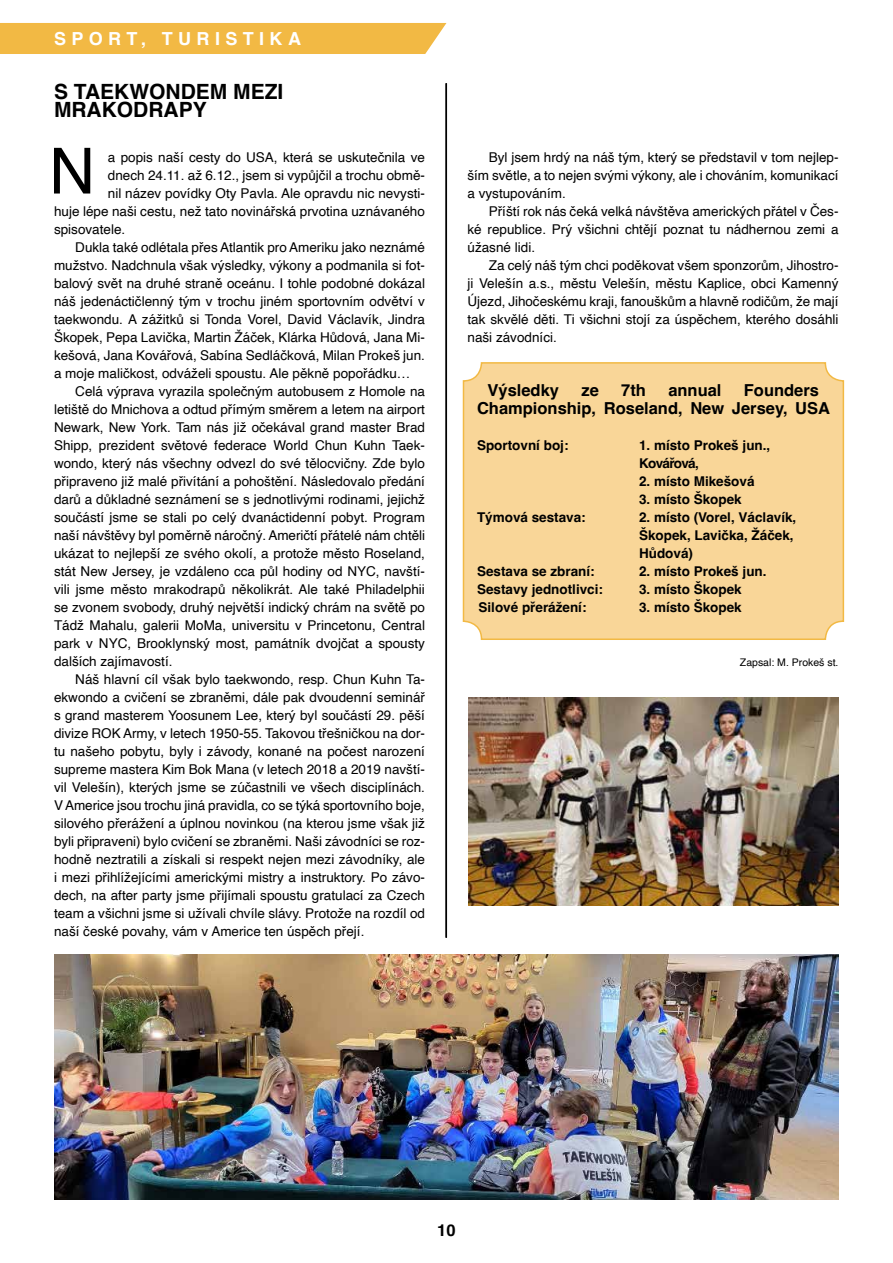
<style>
.page{position:relative;width:893px;height:1263px;background:#fff}
.page>*{position:absolute;margin:0;border:0;box-sizing:border-box;transform-origin:0 0}
.t1{font:63.75px "Helvetica";color:#000}
.t2{font:700 21px/18px "Helvetica";color:#000}
.t3{font:700 18px "Helvetica";letter-spacing:.3em;color:#fff}
.t4{font:700 16.5px/18px "Helvetica";color:#000}
.t5{font:13.5px/18px "Helvetica";color:#000;text-align:justify}
.t6{font:700 13.5px/18px "Helvetica";color:#000}
.t7{font:10.5px "Helvetica";color:#000}
</style>
<div class="page">
<div style="left:0;top:23px;width:446px;height:31px;background:#f2b944"></div>
<hr style="left:445px;top:83px;width:2px;height:855px;background:#000">
<img style="left:54px;top:955px;width:785px;height:244px">
<img style="left:469px;top:697px;width:370px;height:209px">
<div style="left:463px;top:363px;width:380px;height:276px;background:#f9d698;border-radius:18px"></div>
<div style="left:463px;top:362px;width:381px;height:278px;border:2px solid #f2b944;border-radius:18px"></div>
<h3 class="t3" style="left:54px;top:28px;width:249px">SPORT, TURISTIKA</h3>
<h2 class="t2" style="left:54px;top:85px;width:231px">S TAEKWONDEM MEZI<br>MRAKODRAPY</h2>
<h1 class="t1" style="left:49px;top:122px;width:47px">N</h1>
<p class="t5" style="left:108px;top:149px;width:319px">a popis naší cesty do USA, která se uskutečnila ve</p>
<p class="t5" style="left:108px;top:167px;width:319px">dnech 24.11. až 6.12., jsem si vypůjčil a trochu obmě-</p>
<p class="t5" style="left:108px;top:185px;width:319px">nil název povídky Oty Pavla. Ale opravdu nic nevysti-</p>
<p class="t5" style="left:54px;top:203px;width:372px">huje lépe naši cestu, než tato novinářská prvotina uznávaného</p>
<p class="t5" style="left:54px;top:221px;width:73px">spisovatele.</p>
<p class="t5" style="left:75px;top:239px;width:351px">Dukla také odlétala přes Atlantik pro Ameriku jako neznámé</p>
<p class="t5" style="left:54px;top:257px;width:372px">mužstvo. Nadchnula však výsledky, výkony a podmanila si fot-</p>
<p class="t5" style="left:54px;top:275px;width:372px">balový svět na druhé straně oceánu. I tohle podobné dokázal</p>
<p class="t5" style="left:54px;top:293px;width:372px">náš jedenáctičlenný tým v trochu jiném sportovním odvětví v</p>
<p class="t5" style="left:54px;top:311px;width:372px">taekwondu. A zážitků si Tonda Vorel, David Václavík, Jindra</p>
<p class="t5" style="left:54px;top:329px;width:372px">Škopek, Pepa Lavička, Martin Žáček, Klárka Hůdová, Jana Mi-</p>
<p class="t5" style="left:54px;top:347px;width:372px">kešová, Jana Kovářová, Sabína Sedláčková, Milan Prokeš jun.</p>
<p class="t5" style="left:54px;top:365px;width:358px">a moje maličkost, odváželi spoustu. Ale pěkně popořádku…</p>
<p class="t5" style="left:75px;top:383px;width:351px">Celá výprava vyrazila společným autobusem z Homole na</p>
<p class="t5" style="left:54px;top:401px;width:372px">letiště do Mnichova a odtud přímým směrem a letem na airport</p>
<p class="t5" style="left:54px;top:419px;width:372px">Newark, New York. Tam nás již očekával grand master Brad</p>
<p class="t5" style="left:54px;top:437px;width:372px">Shipp, prezident světové federace World Chun Kuhn Taek-</p>
<p class="t5" style="left:54px;top:455px;width:372px">wondo, který nás všechny odvezl do své tělocvičny. Zde bylo</p>
<p class="t5" style="left:54px;top:473px;width:372px">připraveno již malé přivítání a pohoštění. Následovalo předání</p>
<p class="t5" style="left:54px;top:491px;width:372px">darů a důkladné seznámení se s jednotlivými rodinami, jejichž</p>
<p class="t5" style="left:54px;top:509px;width:372px">součástí jsme se stali po celý dvanáctidenní pobyt. Program</p>
<p class="t5" style="left:54px;top:527px;width:373px">naší návštěvy byl poměrně náročný. Američtí přátelé nám chtěli</p>
<p class="t5" style="left:54px;top:545px;width:372px">ukázat to nejlepší ze svého okolí, a protože město Roseland,</p>
<p class="t5" style="left:54px;top:563px;width:372px">stát New Jersey, je vzdáleno cca půl hodiny od NYC, navští-</p>
<p class="t5" style="left:54px;top:581px;width:372px">vili jsme město mrakodrapů několikrát. Ale také Philadelphii</p>
<p class="t5" style="left:54px;top:599px;width:372px">se zvonem svobody, druhý největší indický chrám na světě po</p>
<p class="t5" style="left:54px;top:617px;width:372px">Tádž Mahalu, galerii MoMa, universitu v Princetonu, Central</p>
<p class="t5" style="left:54px;top:635px;width:372px">park v NYC, Brooklynský most, památník dvojčat a spousty</p>
<p class="t5" style="left:54px;top:653px;width:120px">dalších zajímavostí.</p>
<p class="t5" style="left:75px;top:671px;width:351px">Náš hlavní cíl však bylo taekwondo, resp. Chun Kuhn Ta-</p>
<p class="t5" style="left:54px;top:689px;width:372px">ekwondo a cvičení se zbraněmi, dále pak dvoudenní seminář</p>
<p class="t5" style="left:54px;top:707px;width:372px">s grand masterem Yoosunem Lee, který byl součástí 29. pěší</p>
<p class="t5" style="left:54px;top:725px;width:372px">divize ROK Army, v letech 1950-55. Takovou třešničkou na dor-</p>
<p class="t5" style="left:54px;top:743px;width:372px">tu našeho pobytu, byly i závody, konané na počest narození</p>
<p class="t5" style="left:54px;top:761px;width:372px">supreme mastera Kim Bok Mana (v letech 2018 a 2019 navští-</p>
<p class="t5" style="left:54px;top:779px;width:372px">vil Velešín), kterých jsme se zúčastnili ve všech disciplínách.</p>
<p class="t5" style="left:54px;top:797px;width:372px">V Americe jsou trochu jiná pravidla, co se týká sportovního boje,</p>
<p class="t5" style="left:54px;top:815px;width:372px">silového přerážení a úplnou novinkou (na kterou jsme však již</p>
<p class="t5" style="left:54px;top:833px;width:373px">byli připraveni) bylo cvičení se zbraněmi. Naši závodníci se roz-</p>
<p class="t5" style="left:54px;top:850px;width:372px">hodně neztratili a získali si respekt nejen mezi závodníky, ale</p>
<p class="t5" style="left:54px;top:868px;width:372px">i mezi přihlížejícími americkými mistry a instruktory. Po závo-</p>
<p class="t5" style="left:54px;top:886px;width:372px">dech, na after party jsme přijímali spoustu gratulací za Czech</p>
<p class="t5" style="left:54px;top:904px;width:372px">team a všichni jsme si užívali chvíle slávy. Protože na rozdíl od</p>
<p class="t5" style="left:54px;top:922px;width:312px">naší české povahy, vám v Americe ten úspěch přejí.</p>
<p class="t5" style="left:468px;top:149px;width:372px;text-indent:21px">Byl jsem hrdý na náš tým, který se představil v tom nejlep&shy;ším světle, a to nejen svými výkony, ale i chováním, komunikací a vystupováním.</p>
<p class="t5" style="left:468px;top:203px;width:372px;text-indent:21px">Příští rok nás čeká velká návštěva amerických přátel v Čes&shy;ké republice. Prý všichni chtějí poznat tu nádhernou zemi a úžasné lidi.</p>
<p class="t5" style="left:468px;top:257px;width:373px;text-indent:21px">Za celý náš tým chci poděkovat všem sponzorům, Jihostro&shy;ji Velešín a.s., městu Velešín, městu Kaplice, obci Kamenný Újezd, Jihočeskému kraji, fanouškům a hlavně rodičům, že mají tak skvělé děti. Ti všichni stojí za úspěchem, kterého dosáhli naši závodníci.</p>
<p class="t4" style="left:487px;top:383px;width:73px">Výsledky</p>
<p class="t4" style="left:581px;top:383px;width:19px">ze</p>
<p class="t4" style="left:621px;top:383px;width:26px">7th</p>
<p class="t4" style="left:668px;top:383px;width:55px">annual</p>
<p class="t4" style="left:477px;top:383px;width:355px;text-indent:267px">Founders<br>Championship, Roseland, New Jersey, USA</p>
<p class="t6" style="left:477px;top:438px;width:93px">Sportovní boj:</p>
<p class="t6" style="left:639px;top:438px;width:133px">1. místo Prokeš jun.,<br>Kovářová,</p>
<p class="t6" style="left:639px;top:474px;width:117px">2. místo Mikešová</p>
<p class="t6" style="left:639px;top:492px;width:104px">3. místo Škopek</p>
<p class="t6" style="left:477px;top:510px;width:110px">Týmová sestava:</p>
<p class="t6" style="left:639px;top:510px;width:159px">2. místo (Vorel, Václavík,<br>Škopek, Lavička, Žáček,<br>Hůdová)</p>
<p class="t6" style="left:477px;top:564px;width:119px">Sestava se zbraní:</p>
<p class="t6" style="left:639px;top:564px;width:129px">2. místo Prokeš jun.</p>
<p class="t6" style="left:477px;top:582px;width:128px">Sestavy jednotlivci:</p>
<p class="t6" style="left:639px;top:582px;width:104px">3. místo Škopek</p>
<p class="t6" style="left:478px;top:600px;width:110px">Silové přerážení:</p>
<p class="t6" style="left:639px;top:600px;width:104px">3. místo Škopek</p>
<p class="t7" style="left:740px;top:654px;width:100px">Zapsal: M. Prokeš st.</p>
<p class="t4" style="left:437px;top:1223px;width:20px">10</p>
</div>
